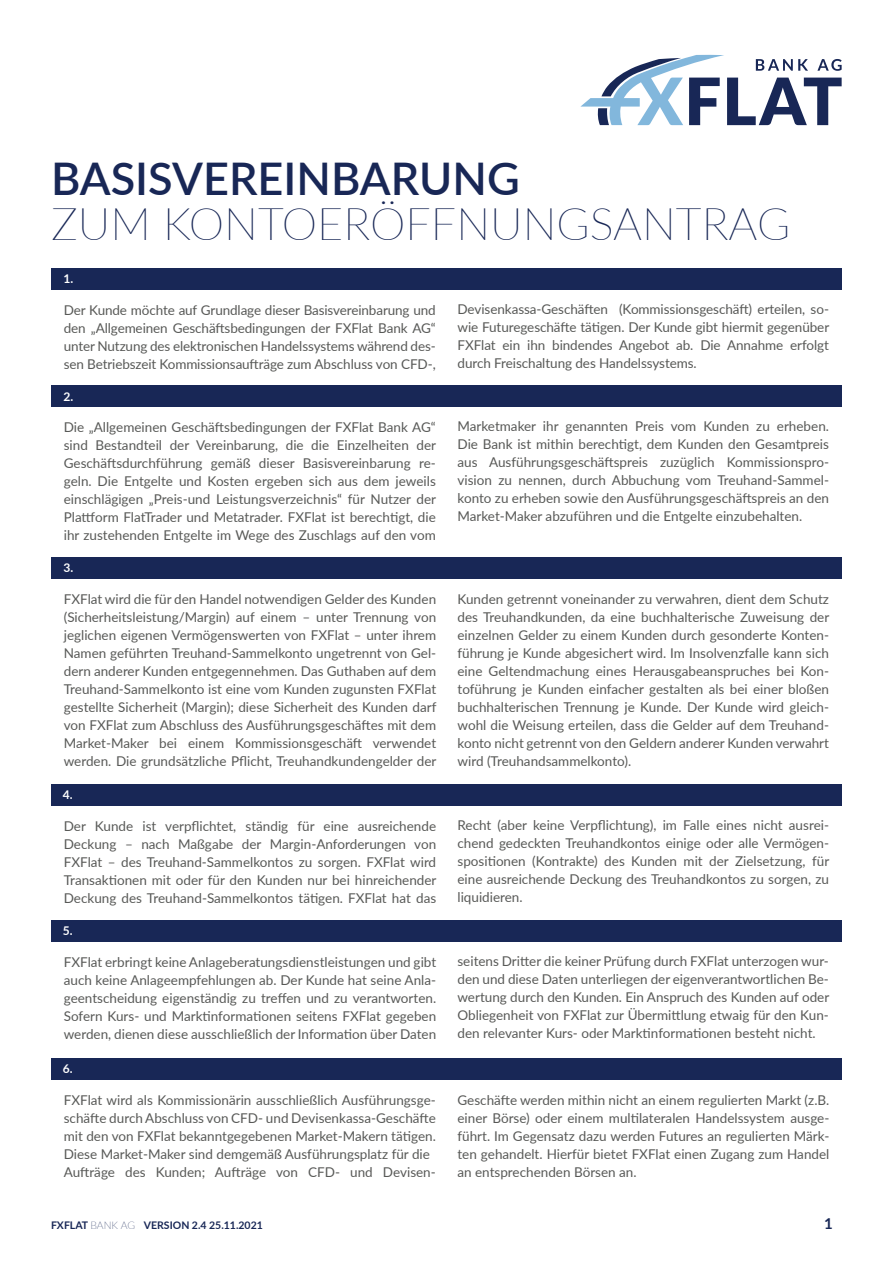
<style>
.page{position:relative;width:893px;height:1263px;background:#fff}
.page>*{position:absolute;margin:0;border:0;box-sizing:border-box;transform-origin:0 0}
.t1{font:100 45px "Lato";color:#182756}
.t2{font:600 45px "Lato";color:#182756}
.t3{font:700 15px "Lato";color:#182756}
.t4{font:13.5px/18px "Lato";color:#585957;text-align:justify}
.t5{font:700 12px "Lato";color:#fff}
.t6{font:700 10.5px "Lato";color:#182756}
.s1{font-weight:100}
</style>
<div class="page">
<div style="left:51px;top:268px;width:791px;height:21px;background:#182756"></div>
<div style="left:51px;top:386px;width:791px;height:21px;background:#182756"></div>
<div style="left:51px;top:558px;width:791px;height:21px;background:#182756"></div>
<div style="left:51px;top:784px;width:791px;height:21px;background:#182756"></div>
<div style="left:51px;top:920px;width:791px;height:22px;background:#182756"></div>
<div style="left:51px;top:1058px;width:791px;height:21px;background:#182756"></div>
<svg style="left:580px;top:55px;width:262px;height:70px"></svg>
<h1 class="t2" style="left:51px;top:146px;width:470px">BASISVEREINBARUNG</h1>
<h1 class="t1" style="left:51px;top:193px;width:741px">ZUM KONTOERÖFFNUNGSANTRAG</h1>
<p class="t5" style="left:63px;top:270px;width:12px">1.</p>
<p class="t4" style="left:64px;top:300px;width:374px">Der Kunde möchte auf Grundlage dieser Basisvereinbarung und den „Allgemeinen Geschäftsbedingungen der FXFlat Bank AG“ unter Nutzung des elektronischen Handelssystems während des&shy;sen Betriebszeit Kommissionsaufträge zum Abschluss von CFD-,</p>
<p class="t5" style="left:63px;top:387px;width:12px">2.</p>
<p class="t4" style="left:64px;top:418px;width:374px">Die „Allgemeinen Geschäftsbedingungen der FXFlat Bank AG“ sind Bestandteil der Vereinbarung, die die Einzelheiten der Geschäftsdurchführung gemäß dieser Basisvereinbarung re&shy;geln. Die Entgelte und Kosten ergeben sich aus dem jeweils einschlägigen „Preis-und Leistungsverzeichnis“ für Nutzer der Plattform FlatTrader und Metatrader. FXFlat ist berechtigt, die ihr zustehenden Entgelte im Wege des Zuschlags auf den vom</p>
<p class="t5" style="left:63px;top:559px;width:12px">3.</p>
<p class="t4" style="left:64px;top:590px;width:374px">FXFlat wird die für den Handel notwendigen Gelder des Kunden (Sicherheitsleistung/Margin) auf einem – unter Trennung von jeglichen eigenen Vermögenswerten von FXFlat – unter ihrem Namen geführten Treuhand-Sammelkonto ungetrennt von Gel&shy;dern anderer Kunden entgegennehmen. Das Guthaben auf dem Treuhand-Sammelkonto ist eine vom Kunden zugunsten FXFlat gestellte Sicherheit (Margin); diese Sicherheit des Kunden darf von FXFlat zum Abschluss des Ausführungsgeschäftes mit dem Market-Maker bei einem Kommissionsgeschäft verwendet werden. Die grundsätzliche Pflicht, Treuhandkundengelder der</p>
<p class="t5" style="left:63px;top:786px;width:12px">4.</p>
<p class="t4" style="left:64px;top:817px;width:374px">Der Kunde ist verpflichtet, ständig für eine ausreichende Deckung – nach Maßgabe der Margin-Anforderungen von FXFlat – des Treuhand-Sammelkontos zu sorgen. FXFlat wird Transaktionen mit oder für den Kunden nur bei hinreichender Deckung des Treuhand-Sammelkontos tätigen. FXFlat hat das</p>
<p class="t5" style="left:63px;top:922px;width:12px">5.</p>
<p class="t4" style="left:64px;top:952px;width:374px">FXFlat erbringt keine Anlageberatungsdienstleistungen und gibt auch keine Anlageempfehlungen ab. Der Kunde hat seine Anla&shy;geentscheidung eigenständig zu treffen und zu verantworten.<br>Sofern Kurs- und Marktinformationen seitens FXFlat gegeben werden, dienen diese ausschließlich der Information über Daten</p>
<p class="t4" style="left:457px;top:300px;width:373px">Devisenkassa-Geschäften (Kommissionsgeschäft) erteilen, so&shy;wie Futuregeschäfte tätigen. Der Kunde gibt hiermit gegenüber FXFlat ein ihn bindendes Angebot ab. Die Annahme erfolgt durch Freischaltung des Handelssystems.</p>
<p class="t4" style="left:457px;top:417px;width:373px">Marketmaker ihr genannten Preis vom Kunden zu erheben.<br>Die Bank ist mithin berechtigt, dem Kunden den Gesamtpreis aus Ausführungsgeschäftspreis zuzüglich Kommissionspro&shy;vision zu nennen, durch Abbuchung vom Treuhand-Sammel&shy;konto zu erheben sowie den Ausführungsgeschäftspreis an den Market-Maker abzuführen und die Entgelte einzubehalten.</p>
<p class="t4" style="left:457px;top:589px;width:373px">Kunden getrennt voneinander zu verwahren, dient dem Schutz des Treuhandkunden, da eine buchhalterische Zuweisung der einzelnen Gelder zu einem Kunden durch gesonderte Konten&shy;führung je Kunde abgesichert wird. Im Insolvenzfalle kann sich eine Geltendmachung eines Herausgabeanspruches bei Kon&shy;toführung je Kunden einfacher gestalten als bei einer bloßen buchhalterischen Trennung je Kunde. Der Kunde wird gleich&shy;wohl die Weisung erteilen, dass die Gelder auf dem Treuhand&shy;konto nicht getrennt von den Geldern anderer Kunden verwahrt wird (Treuhandsammelkonto).</p>
<p class="t4" style="left:457px;top:816px;width:373px">Recht (aber keine Verpflichtung), im Falle eines nicht ausrei&shy;chend gedeckten Treuhandkontos einige oder alle Vermögen&shy;spositionen (Kontrakte) des Kunden mit der Zielsetzung, für eine ausreichende Deckung des Treuhandkontos zu sorgen, zu liquidieren.</p>
<p class="t4" style="left:457px;top:952px;width:373px">seitens Dritter die keiner Prüfung durch FXFlat unterzogen wur&shy;den und diese Daten unterliegen der eigenverantwortlichen Be&shy;wertung durch den Kunden. Ein Anspruch des Kunden auf oder Obliegenheit von FXFlat zur Übermittlung etwaig für den Kun&shy;den relevanter Kurs- oder Marktinformationen besteht nicht.</p>
<p class="t5" style="left:63px;top:1060px;width:12px">6.</p>
<p class="t4" style="left:64px;top:1090px;width:374px;text-align:left">FXFlat wird als Kommissionärin ausschließlich Ausführungsge&shy;schäfte durch Abschluss von CFD- und Devisenkassa-Geschäfte mit den von FXFlat bekanntgegebenen Market-Makern tätigen.<br>Diese Market-Maker sind demgemäß Ausführungsplatz für die Aufträge des Kunden; Aufträge von CFD- und Devisen-</p>
<p class="t4" style="left:457px;top:1090px;width:373px">Geschäfte werden mithin nicht an einem regulierten Markt (z.B. einer Börse) oder einem multilateralen Handelssystem ausge&shy;führt. Im Gegensatz dazu werden Futures an regulierten Märk&shy;ten gehandelt. Hierfür bietet FXFlat einen Zugang zum Handel an entsprechenden Börsen an.</p>
<p class="t6" style="left:51px;top:1217px;width:213px">FXFLAT <span class="s1">BANK AG</span> VERSION 2.4 25.11.2021</p>
<p class="t3" style="left:824px;top:1213px;width:10px">1</p>
</div>
